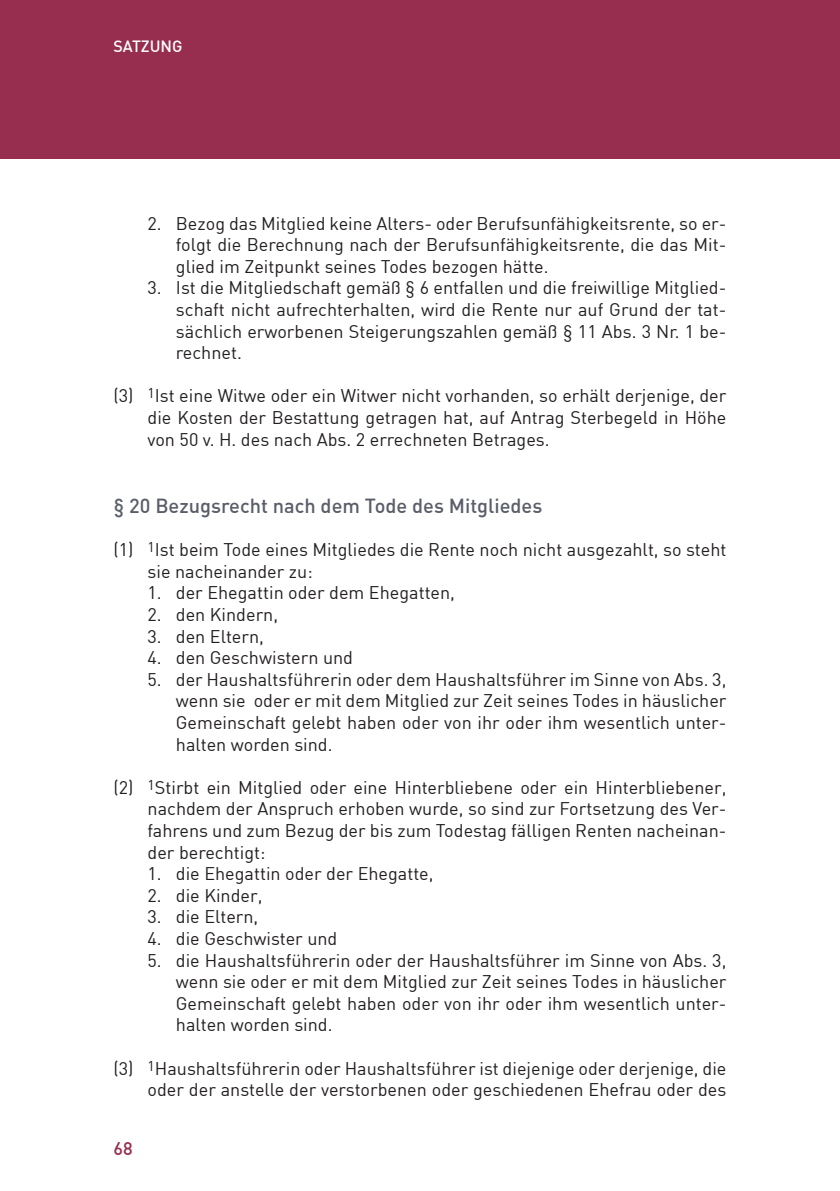
<style>
.page{position:relative;width:840px;height:1191px;background:#fff}
.page>*{position:absolute;margin:0;border:0;box-sizing:border-box;transform-origin:0 0}
.t1{font:500 20px "DIN";color:#5a5e69}
.t2{font:18px/21.6px "DIN";color:#231f20;text-align:justify}
.t3{font:500 18px "DIN";color:#972e50}
.t4{font:500 16px "DIN";color:#fff}
</style>
<div class="page">
<div style="left:0;top:0;width:839px;height:159px;background:#972e50"></div>
<p class="t4" style="left:113px;top:36px;width:71px">SATZUNG</p>
<p class="t2" style="left:176px;top:212px;width:551px;text-indent:-28px">2. Bezog das Mitglied keine Alters- oder Berufsunfähigkeitsrente, so er&shy;folgt die Berechnung nach der Berufsunfähigkeitsrente, die das Mit&shy;glied im Zeitpunkt seines Todes bezogen hätte.</p>
<p class="t2" style="left:176px;top:277px;width:551px;text-align:left;text-indent:-28px">3. Ist die Mitgliedschaft gemäß § 6 entfallen und die freiwillige Mitglied&shy;schaft nicht aufrechterhalten, wird die Rente nur auf Grund der tat&shy;sächlich erworbenen Steigerungszahlen gemäß § 11 Abs. 3 Nr. 1 be&shy;rechnet.</p>
<p class="t2" style="left:147px;top:385px;width:580px;text-indent:-34px">(3) <sup>1</sup>Ist eine Witwe oder ein Witwer nicht vorhanden, so erhält derjenige, der die Kosten der Bestattung getragen hat, auf Antrag Sterbegeld in Höhe von 50 v. H. des nach Abs. 2 errechneten Betrages.</p>
<p class="t1" style="left:113px;top:493px;width:430px">§ 20 Bezugsrecht nach dem Tode des Mitgliedes</p>
<p class="t2" style="left:147px;top:538px;width:580px;text-indent:-34px">(1) <sup>1</sup>Ist beim Tode eines Mitgliedes die Rente noch nicht ausgezahlt, so steht sie nacheinander zu:</p>
<p class="t2" style="left:147px;top:581px;width:309px">1. der Ehegattin oder dem Ehegatten,</p>
<p class="t2" style="left:147px;top:603px;width:132px">2. den Kindern,</p>
<p class="t2" style="left:147px;top:625px;width:118px">3. den Eltern,</p>
<p class="t2" style="left:147px;top:646px;width:207px">4. den Geschwistern und</p>
<p class="t2" style="left:176px;top:668px;width:551px;text-indent:-28px">5. der Haushaltsführerin oder dem Haushaltsführer im Sinne von Abs. 3, wenn sie oder er mit dem Mitglied zur Zeit seines Todes in häuslicher Gemeinschaft gelebt haben oder von ihr oder ihm wesentlich unter&shy;halten worden sind.</p>
<p class="t2" style="left:147px;top:776px;width:580px;text-align:left;text-indent:-34px">(2) <sup>1</sup>Stirbt ein Mitglied oder eine Hinterbliebene oder ein Hinterbliebener, nachdem der Anspruch erhoben wurde, so sind zur Fortsetzung des Ver&shy;fahrens und zum Bezug der bis zum Todestag fälligen Renten nacheinan&shy;der berechtigt:</p>
<p class="t2" style="left:147px;top:862px;width:287px">1. die Ehegattin oder der Ehegatte,</p>
<p class="t2" style="left:147px;top:884px;width:116px">2. die Kinder,</p>
<p class="t2" style="left:147px;top:905px;width:112px">3. die Eltern,</p>
<p class="t2" style="left:147px;top:927px;width:191px">4. die Geschwister und</p>
<p class="t2" style="left:176px;top:949px;width:551px;text-indent:-28px">5. die Haushaltsführerin oder der Haushaltsführer im Sinne von Abs. 3, wenn sie oder er mit dem Mitglied zur Zeit seines Todes in häuslicher Gemeinschaft gelebt haben oder von ihr oder ihm wesentlich unter&shy;halten worden sind.</p>
<p class="t2" style="left:113px;top:1057px;width:614px;text-align:right">(3) <sup>1</sup>Haushaltsführerin oder Haushaltsführer ist diejenige oder derjenige, die oder der anstelle der verstorbenen oder geschiedenen Ehefrau oder des</p>
<p class="t3" style="left:113px;top:1137px;width:21px">68</p>
</div>
